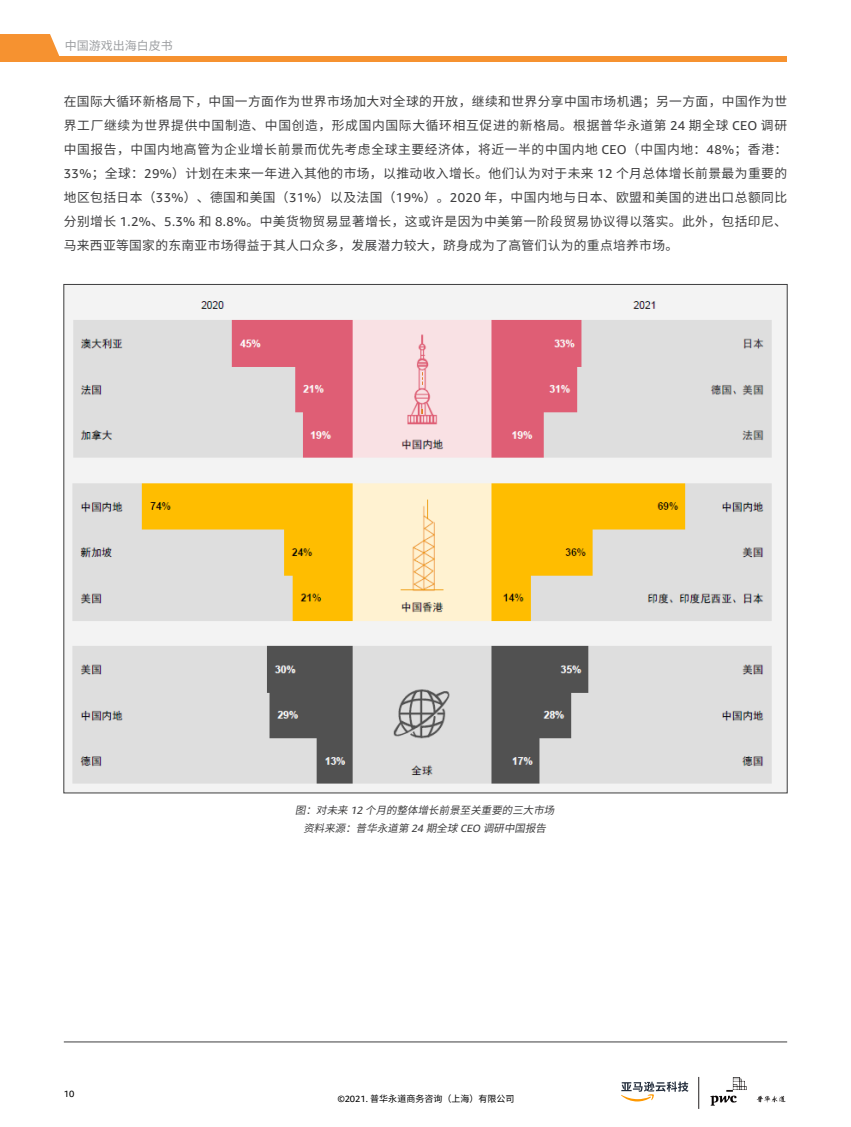
<style>
.page{position:relative;width:851px;height:1127px;background:#fff}
.page>*{position:absolute;margin:0;border:0;box-sizing:border-box;transform-origin:0 0}
.t1{font:12.75px/24px "Source Han Sans CN";letter-spacing:.025em;color:#3e3e3f;text-align:justify}
.t2{font:12px "Source Han Sans CN";color:#9d9fa2}
.t3{font:italic 10.5px/18px "Source Han Sans CN";color:#3e3e3f;text-align:center}
.t4{font:9px "Source Han Sans CN";color:#000}
.t5{font:9px "Amazon Ember";color:#000}
.s1{font-family:"Amazon Ember"}
</style>
<div class="page">
<div style="left:0;top:57px;width:787px;height:5px;background:#f69230"></div>
<svg style="left:0;top:34px;width:61px;height:23px"></svg>
<svg style="left:621px;top:1081px;width:67px;height:20px"></svg>
<hr style="left:698px;top:1077px;width:1px;height:32px;background:#231f20">
<img style="left:710px;top:1077px;width:75px;height:28px">
<hr style="left:64px;top:1041px;width:723px;height:1px;background:#3e3e3f">
<img style="left:66px;top:286px;width:719px;height:505px">
<p class="t2" style="left:65px;top:39px;width:109px">中国游戏出海白皮书</p>
<p class="t1" style="left:64px;top:89px;width:724px">在国际大循环新格局下，中国一方面作为世界市场加大对全球的开放，继续和世界分享中国市场机遇；另一方面，中国作为世界工厂继续为世界提供中国制造、中国创造，形成国内国际大循环相互促进的新格局。根据普华永道第 <span class="s1">24</span> 期全球 <span class="s1">CEO</span> 调研中国报告，中国内地高管为企业增长前景而优先考虑全球主要经济体，将近一半的中国内地 <span class="s1">CEO</span>（中国内地：<span class="s1">48%</span>；香港：<span class="s1">33%</span>；全球：<span class="s1">29%</span>）计划在未来一年进入其他的市场，以推动收入增长。他们认为对于未来 <span class="s1">12</span> 个月总体增长前景最为重要的地区包括日本（<span class="s1">33%</span>）、德国和美国（<span class="s1">31%</span>）以及法国（<span class="s1">19%</span>）。<span class="s1">2020</span> 年，中国内地与日本、欧盟和美国的进出口总额同比分别增长 <span class="s1">1.2%</span>、<span class="s1">5.3%</span> 和 <span class="s1">8.8%</span>。中美货物贸易显著增长，这或许是因为中美第一阶段贸易协议得以落实。此外，包括印尼、马来西亚等国家的东南亚市场得益于其人口众多，发展潜力较大，跻身成为了高管们认为的重点培养市场。</p>
<p class="t5" style="left:64px;top:1088px;width:12px">10</p>
<p class="t3" style="left:295px;top:801px;width:266px">图：对未来 <span class="s1">1 2</span> 个月的整体增长前景至关重要的三大市场资料来源：普华永道第 <span class="s1">24</span> 期全球 <span class="s1">C EO</span> 调研中国报告</p>
<p class="t4" style="left:338px;top:1093px;width:178px"><span class="s1">©2021.</span> 普华永道商务咨询（上海）有限公司</p>
</div>
